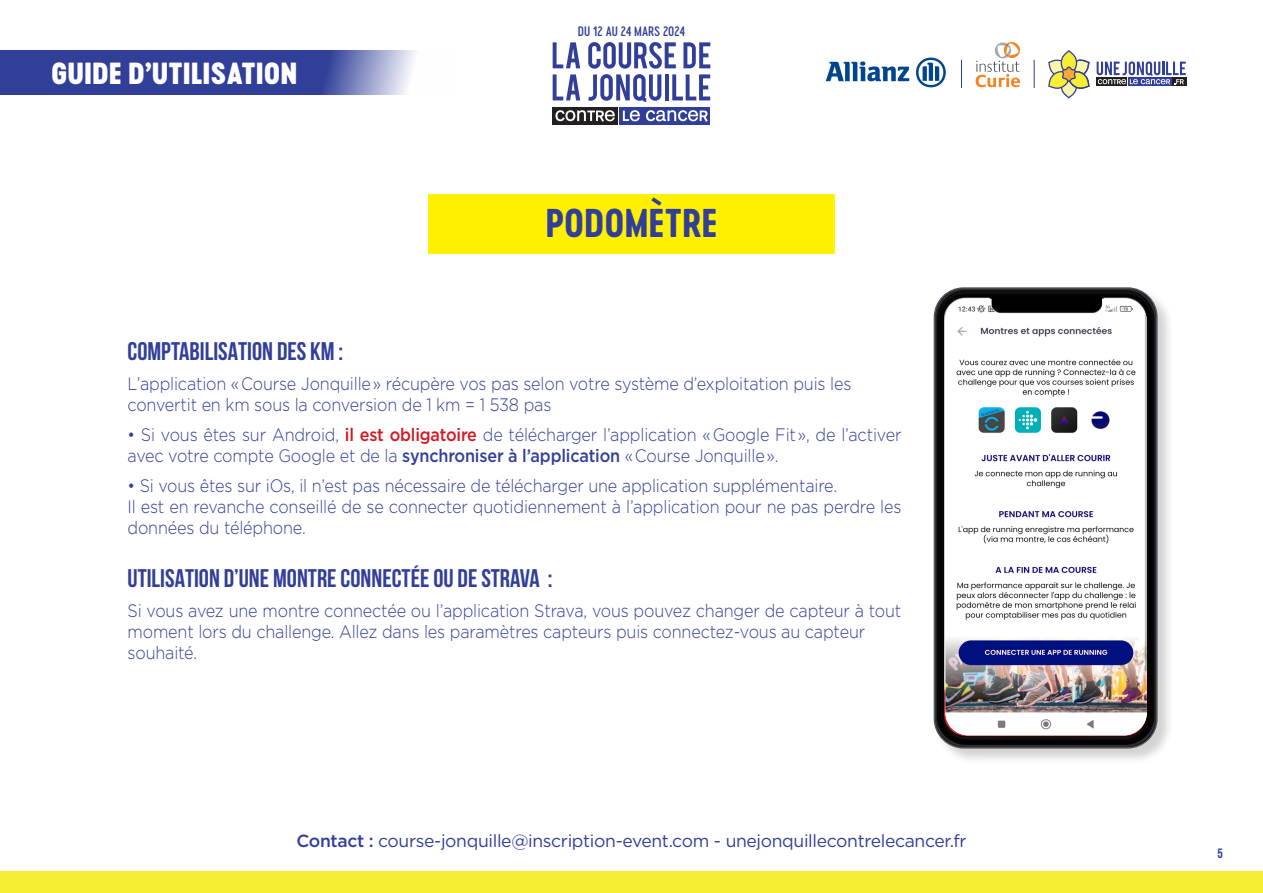
<style>
.page{position:relative;width:1263px;height:893px;background:#fff}
.page>*{position:absolute;margin:0;border:0;box-sizing:border-box;transform-origin:0 0}
.t1{font:37.5px "Cervo Neue Bold Neue";color:#323f99}
.t2{font:28.5px "Cervo Neue Black Neue";color:#fff}
.t3{font:700 25.5px "Bebas Neue";color:#323f99}
.t4{font:300 18px/21px "Gotham";letter-spacing:-.01em;color:#323f99;scale:.9 1}
.t5{font:17.55px "Gotham";letter-spacing:-.02em;color:#323f99}
.t6{font:13.5px "Bebas Neue";color:#323f99}
.t7{font:12.75px "Cervo Neue Medium Neue";color:#323f99}
.s1{font-weight:500;color:#d7171f}
.s2{font-weight:500}
</style>
<div class="page">
<div style="left:0;top:872px;width:1263px;height:21px;background:#f6ee33"></div>
<div style="left:553px;top:107px;width:65px;height:17px;background:#231f20"></div>
<svg style="left:555px;top:110px;width:60px;height:12px"></svg>
<div style="left:620px;top:107px;width:90px;height:17px;background:#323f99"></div>
<svg style="left:623px;top:110px;width:17px;height:11px"></svg>
<svg style="left:646px;top:110px;width:62px;height:12px"></svg>
<svg style="left:553px;top:74px;width:27px;height:26px"></svg>
<svg style="left:553px;top:42px;width:27px;height:26px"></svg>
<svg style="left:588px;top:42px;width:122px;height:60px"></svg>
<svg style="left:0;top:50px;width:416px;height:44px;background:#4753a3"></svg>
<svg style="left:1034px;top:60px;width:1px;height:28px"></svg>
<svg style="left:961px;top:60px;width:1px;height:28px"></svg>
<svg style="left:976px;top:42px;width:44px;height:45px"></svg>
<svg style="left:1048px;top:50px;width:42px;height:49px"></svg>
<div style="left:1096px;top:77px;width:31px;height:9px;background:#231f20"></div>
<div style="left:1172px;top:77px;width:14px;height:9px;background:#231f20"></div>
<div style="left:1128px;top:77px;width:43px;height:9px;background:#323f99"></div>
<svg style="left:1097px;top:61px;width:89px;height:24px"></svg>
<svg style="left:826px;top:61px;width:83px;height:20px"></svg>
<svg style="left:916px;top:58px;width:30px;height:29px"></svg>
<div style="left:428px;top:194px;width:407px;height:60px;background:#fff101"></div>
<div style="left:934px;top:288px;width:240px;height:477px;background:#231f20;opacity:.2"></div>
<img style="left:934px;top:288px;width:223px;height:460px">
<div style="left:934px;top:287px;width:223px;height:462px;border:1px solid #57585a;border-radius:29px"></div>
<img style="left:945px;top:299px;width:202px;height:436px">
<h2 class="t2" style="left:51px;top:53px;width:248px">GUIDE D’UTILISATION</h2>
<p class="t7" style="left:578px;top:23px;width:109px">DU 12 AU 24 MARS 2024</p>
<p class="t1" style="left:545px;top:198px;width:173px">PODOMÈTRE</p>
<p class="t3" style="left:128px;top:337px;width:217px">COMPTABILISATION DES KM :</p>
<p class="t4" style="left:128px;top:373px;width:806px">L’application « Course Jonquille » récupère vos pas selon votre système d’exploitation puis les</p>
<p class="t4" style="left:128px;top:394px;width:472px">convertit en km sous la conversion de 1 km = 1 538 pas</p>
<p class="t4" style="left:128px;top:424px;width:861px">• Si vous êtes sur Android, <span class="s1">il est obligatoire</span> de télécharger l’application « Google Fit », de l’activer avec votre compte Google et de la <span class="s2">synchroniser à l’application</span> « Course Jonquille ».</p>
<p class="t4" style="left:128px;top:475px;width:790px">• Si vous êtes sur iOs, il n’est pas nécessaire de télécharger une application supplémentaire.</p>
<p class="t4" style="left:128px;top:496px;width:861px">Il est en revanche conseillé de se connecter quotidiennement à l’application pour ne pas perdre les données du téléphone.</p>
<p class="t3" style="left:128px;top:564px;width:426px">UTILISATION D’UNE MONTRE CONNECTÉE OU DE STRAVA :</p>
<p class="t4" style="left:128px;top:599px;width:861px">Si vous avez une montre connectée ou l’application Strava, vous pouvez changer de capteur à tout moment lors du challenge. Allez dans les paramètres capteurs puis connectez-vous au capteur</p>
<p class="t4" style="left:128px;top:641px;width:79px">souhaité.</p>
<p class="t5" style="left:296px;top:829px;width:672px"><span class="s2">Contact :</span> course-jonquille@inscription-event.com - unejonquillecontrelecancer.fr</p>
<p class="t6" style="left:1217px;top:845px;width:7px">5</p>
</div>
